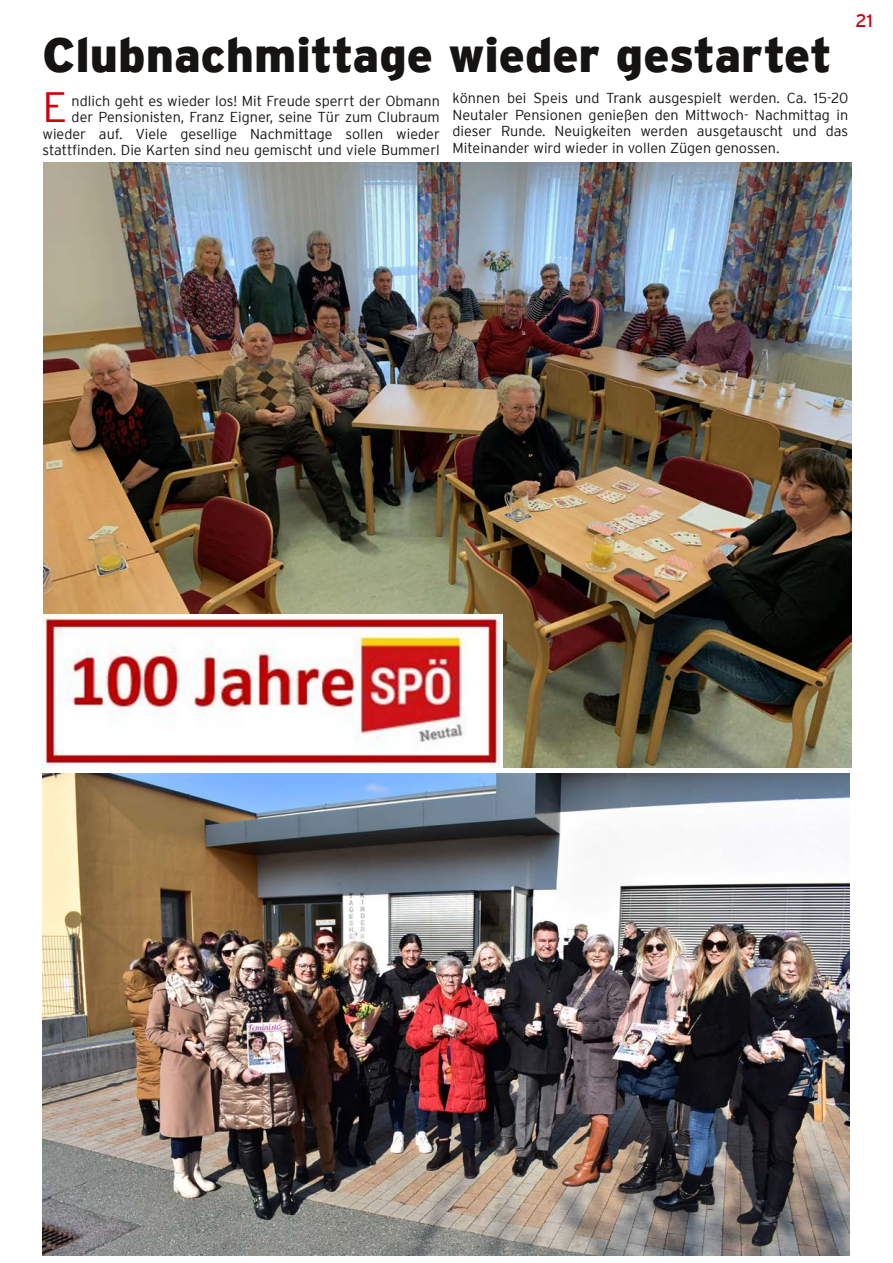
<style>
.page{position:relative;width:893px;height:1263px;background:#fff}
.page>*{position:absolute;margin:0;border:0;box-sizing:border-box;transform-origin:0 0}
.t1{font:900 48px "Interstate";color:#161413}
.t2{font:300 42.3px "Interstate";color:#d10010}
.t3{font:18px "Interstate";color:#d10010}
.t4{font:300 14.4px/16.5px "Interstate";color:#161413;text-align:right}
</style>
<div class="page">
<img style="left:43px;top:163px;width:808px;height:604px">
<img style="left:42px;top:615px;width:461px;height:152px">
<img style="left:43px;top:774px;width:806px;height:481px">
<h1 class="t1" style="left:43px;top:28px;width:791px">Clubnachmittage wieder gestartet</h1>
<h2 class="t2" style="left:43px;top:84px;width:26px">E</h2>
<p class="t4" style="left:43px;top:92px;width:399px">ndlich geht es wieder los! Mit Freude sperrt der Obmann<br>der Pensionisten, Franz Eigner, seine Tür zum Clubraum wieder auf. Viele gesellige Nachmittage sollen wieder stattfinden. Die Karten sind neu gemischt und viele Bummerl</p>
<p class="t4" style="left:453px;top:90px;width:397px;text-align:justify">können bei Speis und Trank ausgespielt werden. Ca. 15-20<br>Neutaler Pensionen genießen den Mittwoch- Nachmittag in dieser Runde. Neuigkeiten werden ausgetauscht und das Miteinander wird wieder in vollen Zügen genossen.</p>
<p class="t3" style="left:855px;top:11px;width:19px">21</p>
</div>
